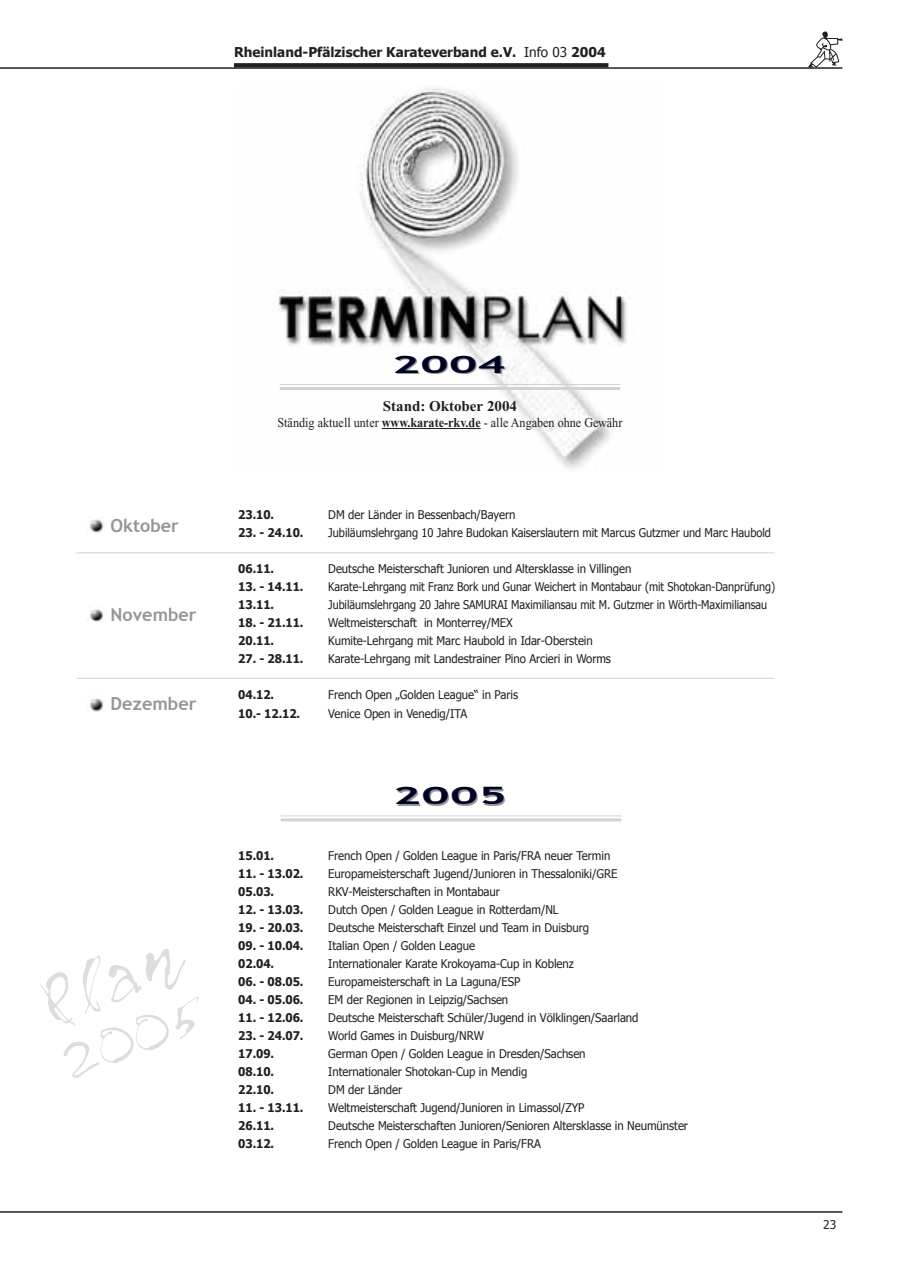
<style>
.page{position:relative;width:902px;height:1280px;background:#fff}
.page>*{position:absolute;margin:0;border:0;box-sizing:border-box;transform-origin:0 0}
.t1{font:700 24px "Trebuchet MS";letter-spacing:.01em;color:#000424;scale:2 1}
.t2{font:700 18px "Trebuchet MS";color:#939598}
.t3{font:700 15px "Times New Roman";color:#231f20}
.t4{font:13.5px "Times New Roman";color:#231f20;scale:.9 1}
.t5{font:700 13.5px "Tahoma";color:#231f20}
.t6{font:12px "Tahoma";letter-spacing:-.005em;color:#231f20;scale:.95 1}
.t7{font:700 12px "Tahoma";letter-spacing:-.005em;color:#231f20;scale:.95 1}
.t8{font:12px "Tahoma";letter-spacing:-.005em;color:#231f20;scale:.9 1}
.t9{font:12px "Tahoma";letter-spacing:-.005em;color:#231f20;scale:.92 1}
.t10{font:12px "Tahoma";letter-spacing:-.005em;color:#231f20}
.s1{font-weight:400}
.s2{font-weight:700}
</style>
<div class="page">
<hr style="left:0;top:67px;width:842px;height:2px;background:#231f20">
<svg style="left:234px;top:63px;width:374px;height:4px"></svg>
<svg style="left:808px;top:31px;width:34px;height:36px"></svg>
<hr style="left:0;top:1211px;width:842px;height:2px;background:#231f20">
<img style="left:276px;top:88px;width:352px;height:381px">
<hr style="left:280px;top:384px;width:340px;height:1px;background:#d1d2d4">
<hr style="left:280px;top:387px;width:340px;height:3px;background:#d1d2d4">
<hr style="left:382px;top:428px;width:98px;height:1px;background:#231f20">
<img style="left:87px;top:519px;width:17px;height:14px">
<img style="left:87px;top:609px;width:17px;height:13px">
<img style="left:87px;top:698px;width:17px;height:14px">
<hr style="left:77px;top:552px;width:697px;height:1px;background:#d1d2d4">
<hr style="left:77px;top:678px;width:697px;height:1px;background:#d1d2d4">
<hr style="left:281px;top:815px;width:340px;height:1px;background:#d1d2d4">
<hr style="left:281px;top:818px;width:340px;height:3px;background:#d1d2d4">
<svg style="left:40px;top:949px;width:159px;height:129px"></svg>
<p class="t5" style="left:234px;top:45px;width:373px">Rheinland-Pfälzischer Karateverband e.V. <span class="s1">Info 03</span> 2004</p>
<p class="t2" style="left:111px;top:514px;width:70px">Oktober</p>
<p class="t2" style="left:111px;top:603px;width:88px">November</p>
<p class="t2" style="left:111px;top:693px;width:87px">Dezember</p>
<p class="t1" style="left:392px;top:349px;width:58px">2004</p>
<p class="t3" style="left:383px;top:397px;width:136px">Stand: Oktober 2004</p>
<p class="t4" style="left:277px;top:415px;width:384px">Ständig aktuell unter <span class="s2">www.karate-rkv.de</span> - alle Angaben ohne Gewähr</p>
<p class="t7" style="left:238px;top:508px;width:39px">23.10.</p>
<p class="t6" style="left:328px;top:508px;width:198px">DM der Länder in Bessenbach/Bayern</p>
<p class="t7" style="left:238px;top:526px;width:70px">23. - 24.10.</p>
<p class="t9" style="left:328px;top:526px;width:482px">Jubiläumslehrgang 10 Jahre Budokan Kaiserslautern mit Marcus Gutzmer und Marc Haubold</p>
<p class="t7" style="left:238px;top:562px;width:39px">06.11.</p>
<p class="t6" style="left:328px;top:562px;width:320px">Deutsche Meisterschaft Junioren und Altersklasse in Villingen</p>
<p class="t7" style="left:238px;top:580px;width:70px">13. - 14.11.</p>
<p class="t8" style="left:328px;top:580px;width:498px">Karate-Lehrgang mit Franz Bork und Gunar Weichert in Montabaur (mit Shotokan-Danprüfung)</p>
<p class="t7" style="left:238px;top:598px;width:39px">13.11.</p>
<p class="t8" style="left:328px;top:598px;width:489px">Jubiläumslehrgang 20 Jahre SAMURAI Maximiliansau mit M. Gutzmer in Wörth-Maximiliansau</p>
<p class="t7" style="left:238px;top:616px;width:70px">18. - 21.11.</p>
<p class="t6" style="left:328px;top:616px;width:196px">Weltmeisterschaft in Monterrey/MEX</p>
<p class="t7" style="left:238px;top:634px;width:39px">20.11.</p>
<p class="t6" style="left:328px;top:634px;width:280px">Kumite-Lehrgang mit Marc Haubold in Idar-Oberstein</p>
<p class="t7" style="left:238px;top:652px;width:70px">27. - 28.11.</p>
<p class="t6" style="left:328px;top:652px;width:299px">Karate-Lehrgang mit Landestrainer Pino Arcieri in Worms</p>
<p class="t7" style="left:238px;top:688px;width:39px">04.12.</p>
<p class="t6" style="left:328px;top:688px;width:201px">French Open „Golden League“ in Paris</p>
<p class="t7" style="left:238px;top:706px;width:67px">10.- 12.12.</p>
<p class="t6" style="left:328px;top:706px;width:148px">Venice Open in Venedig/ITA</p>
<p class="t1" style="left:393px;top:781px;width:58px">2005</p>
<p class="t7" style="left:238px;top:848px;width:39px">15.01.</p>
<p class="t6" style="left:328px;top:848px;width:298px">French Open / Golden League in Paris/FRA neuer Termin</p>
<p class="t7" style="left:238px;top:866px;width:70px">11. - 13.02.</p>
<p class="t6" style="left:328px;top:866px;width:306px">Europameisterschaft Jugend/Junioren in Thessaloniki/GRE</p>
<p class="t7" style="left:238px;top:884px;width:39px">05.03.</p>
<p class="t6" style="left:328px;top:884px;width:182px">RKV-Meisterschaften in Montabaur</p>
<p class="t7" style="left:238px;top:902px;width:70px">12. - 13.03.</p>
<p class="t6" style="left:328px;top:902px;width:244px">Dutch Open / Golden League in Rotterdam/NL</p>
<p class="t7" style="left:238px;top:920px;width:70px">19. - 20.03.</p>
<p class="t6" style="left:328px;top:920px;width:276px">Deutsche Meisterschaft Einzel und Team in Duisburg</p>
<p class="t7" style="left:238px;top:938px;width:70px">09. - 10.04.</p>
<p class="t6" style="left:328px;top:938px;width:156px">Italian Open / Golden League</p>
<p class="t7" style="left:238px;top:956px;width:39px">02.04.</p>
<p class="t6" style="left:328px;top:956px;width:260px">Internationaler Karate Krokoyama-Cup in Koblenz</p>
<p class="t7" style="left:238px;top:974px;width:70px">06. - 08.05.</p>
<p class="t6" style="left:328px;top:974px;width:204px">Europameisterschaft in La Laguna/ESP</p>
<p class="t7" style="left:238px;top:992px;width:70px">04. - 05.06.</p>
<p class="t6" style="left:328px;top:992px;width:191px">EM der Regionen in Leipzig/Sachsen</p>
<p class="t7" style="left:238px;top:1010px;width:70px">11. - 12.06.</p>
<p class="t6" style="left:328px;top:1010px;width:328px">Deutsche Meisterschaft Schüler/Jugend in Völklingen/Saarland</p>
<p class="t7" style="left:238px;top:1028px;width:70px">23. - 24.07.</p>
<p class="t6" style="left:328px;top:1028px;width:165px">World Games in Duisburg/NRW</p>
<p class="t7" style="left:238px;top:1046px;width:39px">17.09.</p>
<p class="t6" style="left:328px;top:1046px;width:272px">German Open / Golden League in Dresden/Sachsen</p>
<p class="t7" style="left:238px;top:1064px;width:39px">08.10.</p>
<p class="t6" style="left:328px;top:1064px;width:211px">Internationaler Shotokan-Cup in Mendig</p>
<p class="t7" style="left:238px;top:1082px;width:39px">22.10.</p>
<p class="t6" style="left:328px;top:1082px;width:79px">DM der Länder</p>
<p class="t7" style="left:238px;top:1100px;width:70px">11. - 13.11.</p>
<p class="t6" style="left:328px;top:1100px;width:271px">Weltmeisterschaft Jugend/Junioren in Limassol/ZYP</p>
<p class="t7" style="left:238px;top:1118px;width:39px">26.11.</p>
<p class="t6" style="left:328px;top:1118px;width:380px">Deutsche Meisterschaften Junioren/Senioren Altersklasse in Neumünster</p>
<p class="t7" style="left:238px;top:1136px;width:39px">03.12.</p>
<p class="t6" style="left:328px;top:1136px;width:225px">French Open / Golden League in Paris/FRA</p>
<p class="t10" style="left:823px;top:1218px;width:15px">23</p>
</div>
